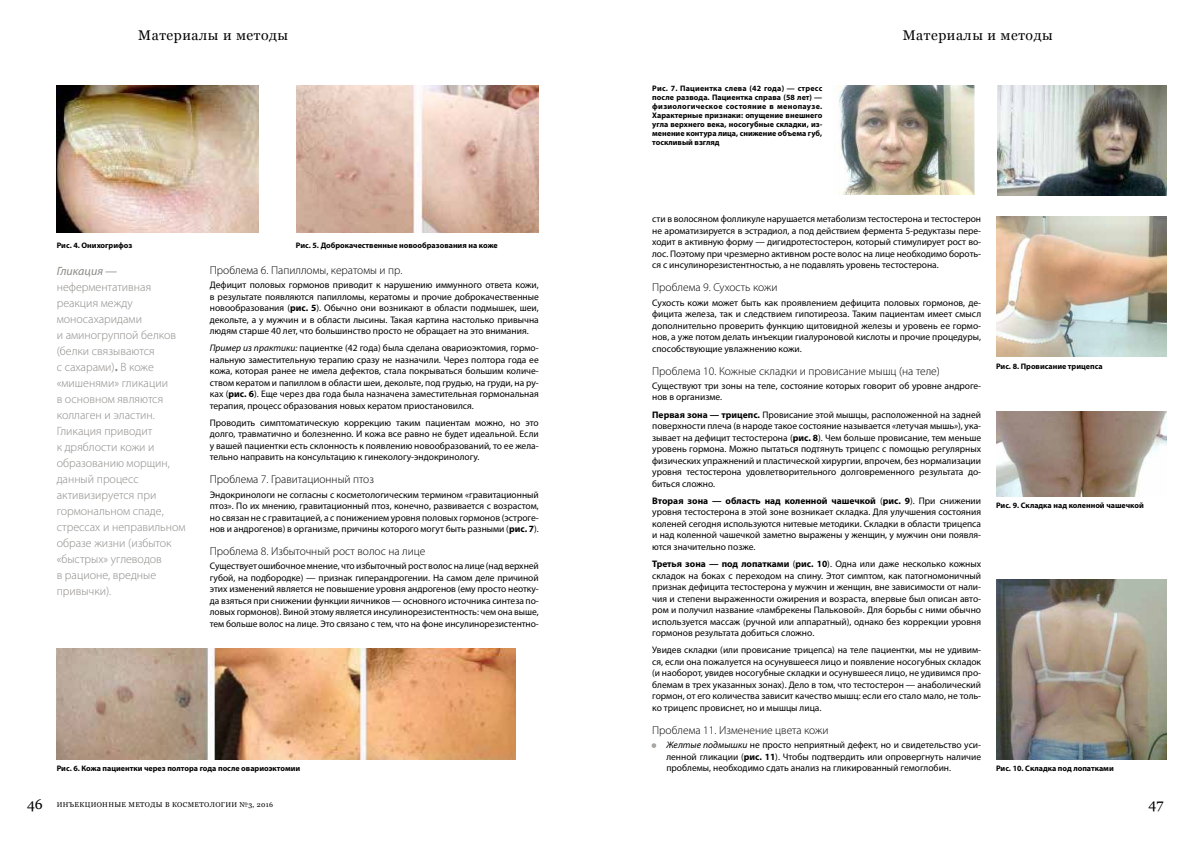
<style>
.page{position:relative;width:1191px;height:842px;background:#fff}
.page>*{position:absolute;margin:0;border:0;box-sizing:border-box;transform-origin:0 0}
.t1{font:14px "Georgia";letter-spacing:.04em;color:#000}
.t2{font:300 12px/16px "Myriad Pro";color:#8d8a86}
.t3{font:italic 12px "Myriad Pro";color:#8d8a86}
.t4{font:300 11.5px "Myriad Pro";color:#000}
.t5{font:9.5px/11.5px "Myriad Pro";color:#000;text-align:justify}
.t6{font:700 8px/9px "Myriad Pro";color:#000;text-align:justify}
.t7{font:7px "Georgia";letter-spacing:.05em;color:#000}
.s1{font-weight:700}
.s2{font-style:italic}
.s3{font-weight:900;color:#aaa6a3}
.s4{font-size:14px}
</style>
<div class="page">
<svg style="left:651px;top:743px;width:5px;height:5px"></svg>
<img style="left:838px;top:85px;width:136px;height:110px">
<img style="left:996px;top:216px;width:170px;height:141px">
<img style="left:996px;top:412px;width:170px;height:84px">
<img style="left:996px;top:580px;width:170px;height:179px">
<img style="left:57px;top:85px;width:201px;height:147px">
<img style="left:296px;top:85px;width:243px;height:147px">
<img style="left:57px;top:648px;width:459px;height:111px">
<img style="left:997px;top:85px;width:169px;height:111px">
<h1 class="t1" style="left:138px;top:25px;width:151px">Материалы и методы</h1>
<h1 class="t1" style="left:902px;top:25px;width:151px">Материалы и методы</h1>
<p class="t6" style="left:57px;top:240px;width:77px">Рис. 4. Онихогрифоз</p>
<p class="t6" style="left:296px;top:240px;width:203px">Рис. 5. Доброкачественные новообразования на коже</p>
<p class="t3" style="left:57px;top:264px;width:62px">Гликация —</p>
<p class="t2" style="left:57px;top:279px;width:130px">неферментативная реакция между моносахаридами<br>и аминогруппой белков (белки связываются<br>с сахарами)<span class="s1">.</span> В коже «мишенями» гликации<br>в основном являются коллаген и эластин.<br>Гликация приводит<br>к дряблости кожи и образованию морщин, данный процесс активизируется при гормональном спаде, стрессах и неправильном образе жизни (избыток «быстрых» углеводов<br>в рационе, вредные привычки).</p>
<p class="t4" style="left:210px;top:263px;width:194px">Проблема 6. Папилломы, кератомы и пр.</p>
<p class="t5" style="left:210px;top:279px;width:330px">Дефицит половых гормонов приводит к нарушению иммунного ответа кожи, в результате появляются папилломы, кератомы и прочие доброкачественные новообразования (<span class="s1">рис. 5</span>). Обычно они возникают в области подмышек, шеи, декольте, а у мужчин и в области лысины. Такая картина настолько привычна людям старше 40 лет, что большинство просто не обращает на это внимания.</p>
<p class="t5" style="left:210px;top:342px;width:330px"><span class="s2">Пример из практики:</span> пациентке (42 года) была сделана овариоэктомия, гормо&shy;нальную заместительную терапию сразу не назначили. Через полтора года ее кожа, которая ранее не имела дефектов, стала покрываться большим количе&shy;ством кератом и папиллом в области шеи, декольте, под грудью, на груди, на ру&shy;ках (<span class="s1">рис. 6</span>). Еще через два года была назначена заместительная гормональная терапия, процесс образования новых кератом приостановился.</p>
<p class="t5" style="left:210px;top:417px;width:330px">Проводить симптоматическую коррекцию таким пациентам можно, но это долго, травматично и болезненно. И кожа все равно не будет идеальной. Если у вашей пациентки есть склонность к появлению новообразований, то ее жела&shy;тельно направить на консультацию к гинекологу-эндокринологу.</p>
<p class="t4" style="left:210px;top:473px;width:166px">Проблема 7. Гравитационный птоз</p>
<p class="t5" style="left:210px;top:488px;width:330px">Эндокринологи не согласны с косметологическим термином «гравитационный птоз». По их мнению, гравитационный птоз, конечно, развивается с возрастом, но связан не с гравитацией, а с понижением уровня половых гормонов (эстроге&shy;нов и андрогенов) в организме, причины которого могут быть разными (<span class="s1">рис. 7</span>).</p>
<p class="t4" style="left:210px;top:544px;width:217px">Проблема 8. Избыточный рост волос на лице</p>
<p class="t5" style="left:210px;top:560px;width:330px">Существует ошибочное мнение, что избыточный рост волос на лице (над верхней губой, на подбородке) — признак гиперандрогении. На самом деле причиной этих изменений является не повышение уровня андрогенов (ему просто неотку&shy;да взяться при снижении функции яичников — основного источника синтеза по&shy;ловых гормонов). Виной этому является инсулинорезистентность: чем она выше, тем больше волос на лице. Это связано с тем, что на фоне инсулинорезистентно-</p>
<p class="t6" style="left:57px;top:764px;width:245px">Рис. 6. Кожа пациентки через полтора года после овариоэктомии</p>
<p class="t6" style="left:652px;top:84px;width:172px">Рис. 7. Пациентка слева (42 года) — стресс после развода. Пациентка справа (58 лет) — физиологическое состояние в менопаузе.<br>Характерные признаки: опущение внешнего угла верхнего века, носогубные складки, из&shy;менение контура лица, снижение объема губ, тоскливый взгляд</p>
<p class="t5" style="left:652px;top:213px;width:330px">сти в волосяном фолликуле нарушается метаболизм тестостерона и тестостерон не ароматизируется в эстрадиол, а под действием фермента 5-редуктазы пере&shy;ходит в активную форму — дигидротестостерон, который стимулирует рост во&shy;лос. Поэтому при чрезмерно активном росте волос на лице необходимо бороть&shy;ся с инсулинорезистентностью, а не подавлять уровень тестостерона.</p>
<p class="t4" style="left:652px;top:281px;width:127px">Проблема 9. Сухость кожи</p>
<p class="t5" style="left:652px;top:296px;width:330px">Сухость кожи может быть как проявлением дефицита половых гормонов, де&shy;фицита железа, так и следствием гипотиреоза. Таким пациентам имеет смысл дополнительно проверить функцию щитовидной железы и уровень ее гормо&shy;нов, а уже потом делать инъекции гиалуроновой кислоты и прочие процедуры, способствующие увлажнению кожи.</p>
<p class="t4" style="left:652px;top:364px;width:289px">Проблема 10. Кожные складки и провисание мышц (на теле)</p>
<p class="t5" style="left:652px;top:380px;width:330px">Существуют три зоны на теле, состояние которых говорит об уровне андроге&shy;нов в организме.</p>
<p class="t5" style="left:652px;top:408px;width:330px"><span class="s1">Первая зона — трицепс.</span> Провисание этой мышцы, расположенной на задней поверхности плеча (в народе такое состояние называется <span class="s2">«</span>летучая мышь<span class="s2">»</span>), ука&shy;зывает на дефицит тестостерона (<span class="s1">рис. 8</span>). Чем больше провисание, тем меньше уровень гормона. Можно пытаться подтянуть трицепс с помощью регулярных физических упражнений и пластической хирургии, впрочем, без нормализации уровня тестостерона удовлетворительного долговременного результата до&shy;биться сложно.</p>
<p class="t5" style="left:652px;top:495px;width:330px"><span class="s1">Вторая зона — область над коленной чашечкой</span> (<span class="s1">рис. 9</span>). При снижении уровня тестостерона в этой зоне возникает складка. Для улучшения состояния коленей сегодня используются нитевые методики. Складки в области трицепса и над коленной чашечкой заметно выражены у женщин, у мужчин они появля&shy;ются значительно позже.</p>
<p class="t5" style="left:652px;top:558px;width:330px"><span class="s1">Третья зона — под лопатками</span> (<span class="s1">рис. 10</span>). Одна или даже несколько кожных складок на боках с переходом на спину. Этот симптом, как патогномоничный признак дефицита тестостерона у мужчин и женщин, вне зависимости от нали&shy;чия и степени выраженности ожирения и возраста, впервые был описан авто&shy;ром и получил название «ламбрекены Пальковой». Для борьбы с ними обычно используется массаж (ручной или аппаратный), однако без коррекции уровня гормонов результата добиться сложно.</p>
<p class="t5" style="left:652px;top:644px;width:330px">Увидев складки (или провисание трицепса) на теле пациентки, мы не удивим&shy;ся, если она пожалуется на осунувшееся лицо и появление носогубных складок (и наоборот, увидев носогубные складки и осунувшееся лицо, не удивимся про&shy;блемам в трех указанных зонах). Дело в том, что тестостерон — анаболический гормон, от его количества зависит качество мышц: если его стало мало, не толь&shy;ко трицепс провиснет, но и мышцы лица.</p>
<p class="t4" style="left:652px;top:723px;width:178px">Проблема 11. Изменение цвета кожи</p>
<p class="t5" style="left:666px;top:739px;width:316px;text-indent:-14px"><span class="s3">•</span> <span class="s2">Желтые подмышки</span> не просто неприятный дефект, но и свидетельство уси&shy;ленной гликации (<span class="s1">рис. 11</span>). Чтобы подтвердить или опровергнуть наличие проблемы, необходимо сдать анализ на гликированный гемоглобин.</p>
<p class="t6" style="left:996px;top:361px;width:108px">Рис. 8. Провисание трицепса</p>
<p class="t6" style="left:996px;top:500px;width:149px">Рис. 9. Складка над коленной чашечкой</p>
<p class="t6" style="left:996px;top:764px;width:119px">Рис. 10. Складка под лопатками</p>
<p class="t7" style="left:27px;top:800px;width:248px"><span class="s4">46</span> ИНЪЕКЦИОННЫЕ МЕТОДЫ В КОСМЕТОЛОГИИ №3, 2016</p>
<h1 class="t1" style="left:1148px;top:794px;width:16px">47</h1>
</div>
